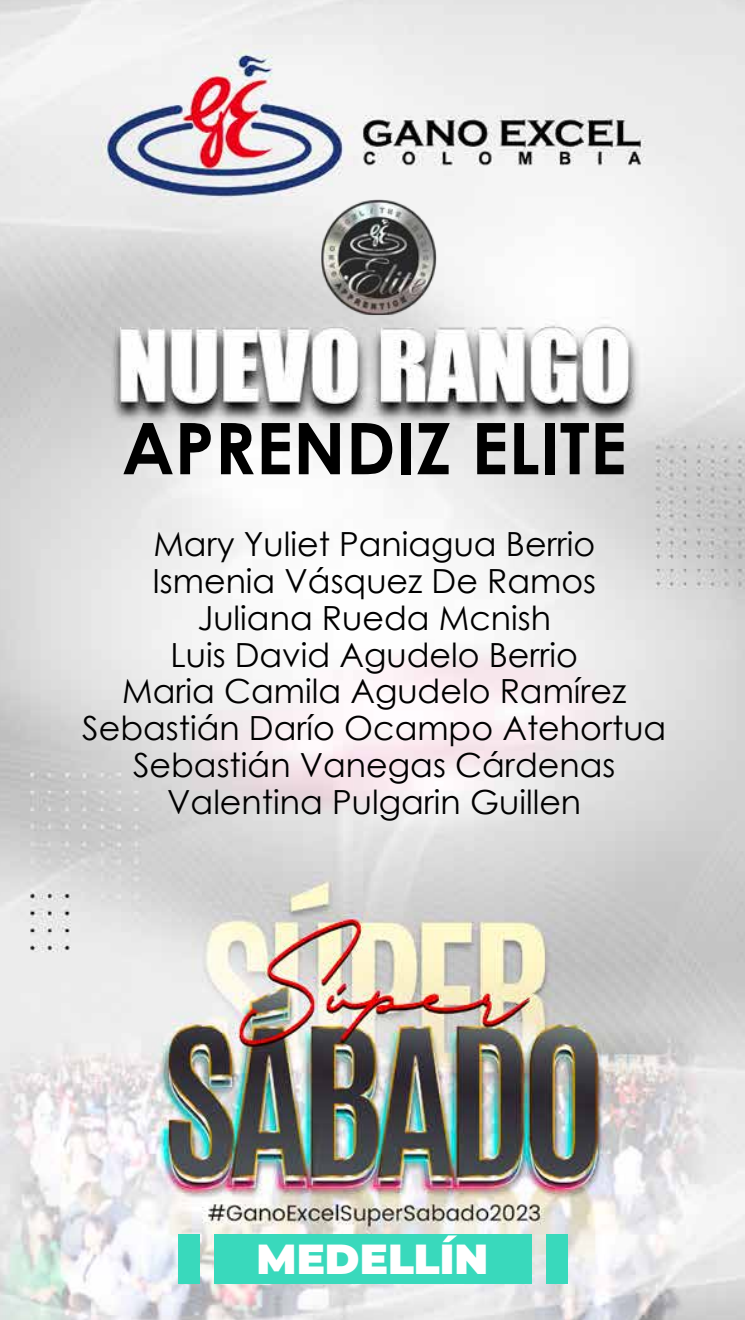
<style>
.page{position:relative;width:745px;height:1320px;background:#fff}
.page>*{position:absolute;margin:0;border:0;box-sizing:border-box;transform-origin:0 0}
.t1{font:700 71.23px "Century Gothic";color:#000}
.t2{font:900 42px "Montserrat";color:#fff}
.t3{font:33.25px/36.8px "Century Gothic";color:#000;text-align:center}
</style>
<div class="page">
<img style="left:0;top:0;width:744px;height:1320px">
<div style="left:214px;top:1234px;width:316px;height:49px;background:#39d9bc"></div>
<div style="left:546px;top:1234px;width:21px;height:49px;background:#39d9bc"></div>
<div style="left:179px;top:1234px;width:21px;height:49px;background:#39d9bc"></div>
<img style="left:321px;top:199px;width:121px;height:116px">
<h1 class="t1" style="left:122px;top:394px;width:506px">APRENDIZ ELITE</h1>
<p class="t3" style="left:82px;top:525px;width:585px">Mary Yuliet Paniagua Berrio<br>Ismenia Vásquez De Ramos<br>Juliana Rueda Mcnish<br>Luis David Agudelo Berrio<br>Maria Camila Agudelo Ramírez<br>Sebastián Darío Ocampo Atehortua<br>Sebastián Vanegas Cárdenas<br>Valentina Pulgarin Guillen</p>
<p class="t2" style="left:256px;top:1227px;width:233px">MEDELLÍN</p>
</div>
